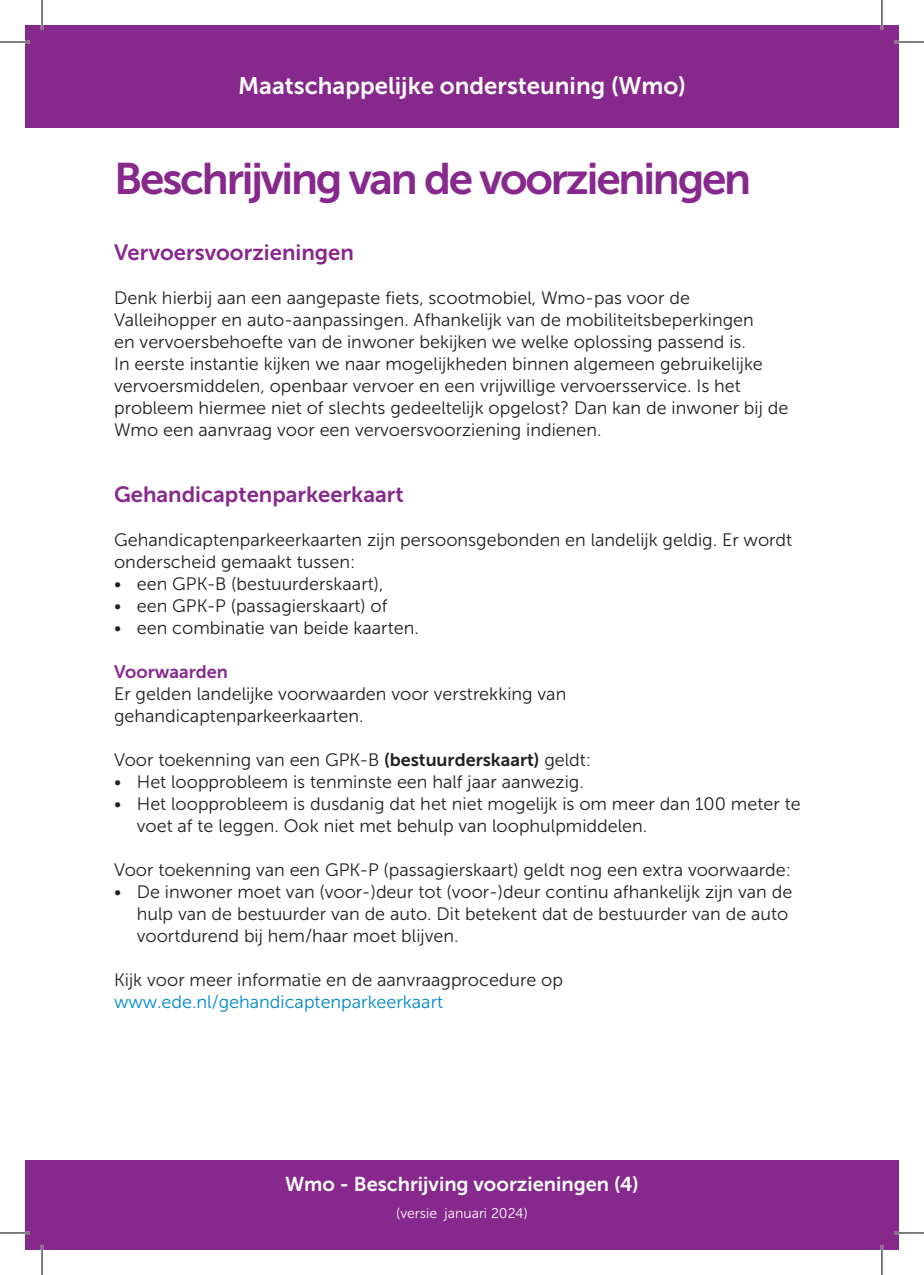
<style>
.page{position:relative;width:924px;height:1275px;background:#fff}
.page>*{position:absolute;margin:0;border:0;box-sizing:border-box;transform-origin:0 0}
.t1{font:44px "Museo Sans 700";letter-spacing:-.05em;color:#87288c}
.t2{font:24px "Museo Sans 700";color:#fff}
.t3{font:22px "Museo Sans 700";color:#87288c}
.t4{font:20px "Museo Sans 700";color:#fff}
.t5{font:18px/22px "Museo Sans 300";color:#231f20}
.t6{font:18px "Museo Sans 300";color:#0089c6}
.t7{font:18px "Museo Sans 700";color:#87288c}
.t8{font:14px "Museo Sans 300";color:#fff}
.s1{font-family:"Museo Sans 700"}
</style>
<div class="page">
<div style="left:25px;top:1161px;width:873px;height:89px;background:#87288c"></div>
<div style="left:25px;top:25px;width:873px;height:103px;background:#87288c"></div>
<hr style="left:0;top:41px;width:30px;height:2px;background:#fff">
<hr style="left:893px;top:41px;width:30px;height:2px;background:#fff">
<hr style="left:0;top:1231px;width:30px;height:3px;background:#fff">
<hr style="left:893px;top:1231px;width:30px;height:3px;background:#fff">
<hr style="left:41px;top:0;width:2px;height:30px;background:#fff">
<hr style="left:41px;top:1245px;width:2px;height:30px;background:#fff">
<hr style="left:880px;top:0;width:2px;height:30px;background:#fff">
<hr style="left:880px;top:1245px;width:2px;height:30px;background:#fff">
<hr style="left:0;top:42px;width:30px;height:1px;background:#000">
<hr style="left:893px;top:42px;width:30px;height:1px;background:#000">
<hr style="left:0;top:1232px;width:30px;height:1px;background:#000">
<hr style="left:893px;top:1232px;width:30px;height:1px;background:#000">
<hr style="left:42px;top:0;width:1px;height:30px;background:#000">
<hr style="left:42px;top:1245px;width:1px;height:30px;background:#000">
<hr style="left:881px;top:0;width:1px;height:30px;background:#000">
<hr style="left:881px;top:1245px;width:1px;height:30px;background:#000">
<h2 class="t2" style="left:238px;top:72px;width:449px">Maatschappelijke ondersteuning (Wmo)</h2>
<h1 class="t1" style="left:114px;top:154px;width:638px">Beschrijving van de voorzieningen</h1>
<p class="t3" style="left:114px;top:240px;width:241px">Vervoersvoorzieningen</p>
<p class="t5" style="left:114px;top:287px;width:675px">Denk hierbij aan een aangepaste fiets, scootmobiel, Wmo-pas voor de Valleihopper en auto-aanpassingen. Afhankelijk van de mobiliteitsbeperkingen<br>en vervoersbehoefte van de inwoner bekijken we welke oplossing passend is.<br>In eerste instantie kijken we naar mogelijkheden binnen algemeen gebruikelijke vervoersmiddelen, openbaar vervoer en een vrijwillige vervoersservice. Is het probleem hiermee niet of slechts gedeeltelijk opgelost? Dan kan de inwoner bij de Wmo een aanvraag voor een vervoersvoorziening indienen.</p>
<p class="t3" style="left:114px;top:482px;width:291px">Gehandicaptenparkeerkaart</p>
<p class="t5" style="left:114px;top:529px;width:679px">Gehandicaptenparkeerkaarten zijn persoonsgebonden en landelijk geldig. Er wordt onderscheid gemaakt tussen:</p>
<p class="t5" style="left:114px;top:573px;width:271px">• een GPK-B (bestuurderskaart),</p>
<p class="t5" style="left:114px;top:595px;width:275px">• een GPK-P (passagierskaart) of</p>
<p class="t5" style="left:114px;top:617px;width:306px">• een combinatie van beide kaarten.</p>
<p class="t7" style="left:114px;top:661px;width:115px">Voorwaarden</p>
<p class="t5" style="left:114px;top:683px;width:453px">Er gelden landelijke voorwaarden voor verstrekking van gehandicaptenparkeerkaarten.</p>
<p class="t5" style="left:114px;top:749px;width:478px">Voor toekenning van een GPK-B <span class="s1">(bestuurderskaart)</span> geldt:</p>
<p class="t5" style="left:114px;top:771px;width:471px">• Het loopprobleem is tenminste een half jaar aanwezig.</p>
<p class="t5" style="left:137px;top:793px;width:665px;text-indent:-23px">• Het loopprobleem is dusdanig dat het niet mogelijk is om meer dan 100 meter te voet af te leggen. Ook niet met behulp van loophulpmiddelen.</p>
<p class="t5" style="left:114px;top:859px;width:678px">Voor toekenning van een GPK-P (passagierskaart) geldt nog een extra voorwaarde:</p>
<p class="t5" style="left:137px;top:881px;width:656px;text-indent:-23px">• De inwoner moet van (voor-)deur tot (voor-)deur continu afhankelijk zijn van de hulp van de bestuurder van de auto. Dit betekent dat de bestuurder van de auto voortdurend bij hem/haar moet blijven.</p>
<p class="t5" style="left:114px;top:969px;width:450px">Kijk voor meer informatie en de aanvraagprocedure op</p>
<p class="t6" style="left:114px;top:992px;width:330px">www.ede.nl/gehandicaptenparkeerkaart</p>
<p class="t4" style="left:285px;top:1173px;width:355px">Wmo - Beschrijving voorzieningen (4)</p>
<p class="t8" style="left:396px;top:1205px;width:133px">(versie januari 2024)</p>
</div>
